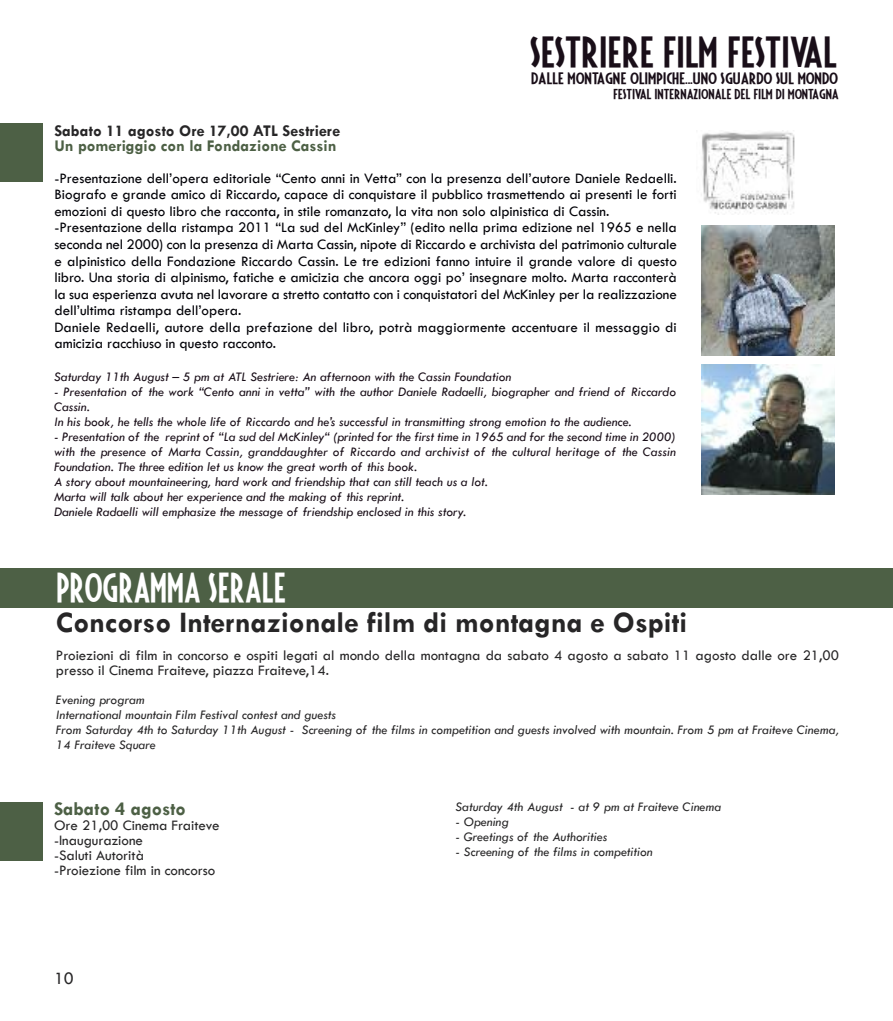
<style>
.page{position:relative;width:893px;height:1021px;background:#fff}
.page>*{position:absolute;margin:0;border:0;box-sizing:border-box;transform-origin:0 0}
.t1{font:34.35px "Fiesta";color:#190e18;scale:1.13 1}
.t2{font:33px "Fiesta";color:#fff}
.t3{font:700 30px "Tw Cen";color:#272627}
.t4{font:700 19.5px "Tw Cen";color:#4d6045}
.t5{font:18px "Tw Cen";color:#272627}
.t6{font:700 16.5px "Tw Cen";color:#272627}
.t7{font:700 16.5px "Tw Cen";color:#4d6045}
.t8{font:15px/16.5px "Tw Cen";color:#000106}
.t9{font:15px/15px "Tw Cen";color:#272627}
.t10{font:italic 13.5px/15px "Tw Cen";color:#190e18}
.t11{font:italic 13.5px/15px "Tw Cen";color:#272627}
.t12{font:13.05px "Fiesta";color:#190e18;scale:1.24 1}
.t13{font:11.4px "Fiesta";color:#190e18;scale:1.19 1}
</style>
<div class="page">
<div style="left:0;top:802px;width:43px;height:58px;background:#4d6045"></div>
<div style="left:0;top:569px;width:892px;height:39px;background:#4d6045"></div>
<div style="left:0;top:123px;width:42px;height:58px;background:#4d6045"></div>
<img style="left:701px;top:226px;width:134px;height:130px">
<img style="left:701px;top:364px;width:134px;height:130px">
<img style="left:702px;top:130px;width:93px;height:84px">
<h1 class="t1" style="left:530px;top:36px;width:273px">SESTRIERE FILM FESTIVAL</h1>
<p class="t12" style="left:531px;top:72px;width:249px">DALLE MONTAGNE OLIMPICHE...UNO SGUARDO SUL MONDO</p>
<p class="t13" style="left:613px;top:89px;width:191px">FESTIVAL INTERNAZIONALE DEL FILM DI MONTAGNA</p>
<p class="t6" style="left:54px;top:122px;width:287px">Sabato 11 agosto Ore 17,00 ATL Sestriere</p>
<p class="t7" style="left:54px;top:137px;width:284px">Un pomeriggio con la Fondazione Cassin</p>
<p class="t8" style="left:54px;top:170px;width:624px">-Presentazione dell’opera editoriale “Cento anni in Vetta” con la presenza dell’autore Daniele Redaelli.<br>Biografo e grande amico di Riccardo, capace di conquistare il pubblico trasmettendo ai presenti le forti emozioni di questo libro che racconta, in stile romanzato, la vita non solo alpinistica di Cassin. -Presentazione della ristampa 2011 “La sud del McKinley” (edito nella prima edizione nel 1965 e nella seconda nel 2000) con la presenza di Marta Cassin, nipote di Riccardo e archivista del patrimonio culturale e alpinistico della Fondazione Riccardo Cassin. Le tre edizioni fanno intuire il grande valore di questo libro. Una storia di alpinismo, fatiche e amicizia che ancora oggi po’ insegnare molto. Marta racconterà la sua esperienza avuta nel lavorare a stretto contatto con i conquistatori del McKinley per la realizzazione dell’ultima ristampa dell’opera.<br>Daniele Redaelli, autore della prefazione del libro, potrà maggiormente accentuare il messaggio di amicizia racchiuso in questo racconto.</p>
<p class="t10" style="left:54px;top:369px;width:459px">Saturday 11th August – 5 pm at ATL Sestriere: An afternoon with the Cassin Foundation</p>
<p class="t10" style="left:54px;top:384px;width:624px">- Presentation of the work “Cento anni in vetta” with the author Daniele Radaelli, biographer and friend of Riccardo<br>Cassin.<br>In his book, he tells the whole life of Riccardo and he’s successful in transmitting strong emotion to the audience.</p>
<p class="t10" style="left:54px;top:429px;width:624px">- Presentation of the reprint of “La sud del McKinley“ (printed for the first time in 1965 and for the second time in 2000) with the presence of Marta Cassin, granddaughter of Riccardo and archivist of the cultural heritage of the Cassin Foundation. The three edition let us know the great worth of this book.<br>A story about mountaineering, hard work and friendship that can still teach us a lot.<br>Marta will talk about her experience and the making of this reprint.<br>Daniele Radaelli will emphasize the message of friendship enclosed in this story.</p>
<h2 class="t2" style="left:56px;top:572px;width:231px">PROGRAMMA SERALE</h2>
<h3 class="t3" style="left:56px;top:606px;width:633px">Concorso Internazionale film di montagna e Ospiti</h3>
<p class="t9" style="left:56px;top:648px;width:785px">Proiezioni di film in concorso e ospiti legati al mondo della montagna da sabato 4 agosto a sabato 11 agosto dalle ore 21,00 presso il Cinema Fraiteve, piazza Fraiteve,14.</p>
<p class="t11" style="left:56px;top:692px;width:785px">Evening program<br>International mountain Film Festival contest and guests<br>From Saturday 4th to Saturday 11th August - Screening of the films in competition and guests involved with mountain. From 5 pm at Fraiteve Cinema, 14 Fraiteve Square</p>
<h3 class="t4" style="left:54px;top:798px;width:133px">Sabato 4 agosto</h3>
<p class="t9" style="left:54px;top:817px;width:167px">Ore 21,00 Cinema Fraiteve -Inaugurazione<br>-Saluti Autorità<br>-Proiezione film in concorso</p>
<p class="t5" style="left:54px;top:968px;width:21px">10</p>
<p class="t11" style="left:455px;top:799px;width:267px">Saturday 4th August - at 9 pm at Fraiteve Cinema</p>
<p class="t11" style="left:455px;top:814px;width:55px">- Opening</p>
<p class="t11" style="left:455px;top:829px;width:153px">- Greetings of the Authorities</p>
<p class="t11" style="left:455px;top:844px;width:199px">- Screening of the films in competition</p>
</div>
